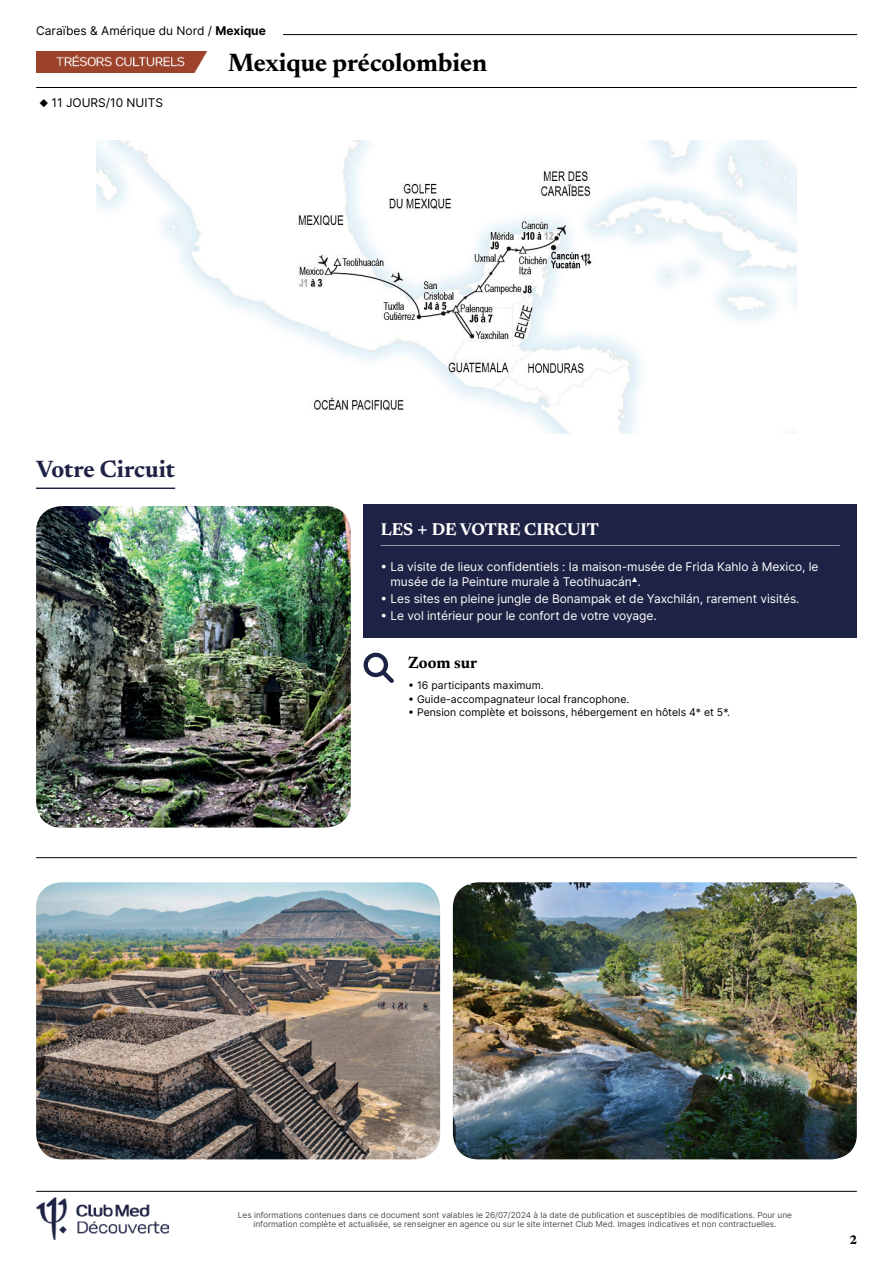
<style>
.page{position:relative;width:893px;height:1263px;background:#fff}
.page>*{position:absolute;margin:0;border:0;box-sizing:border-box;transform-origin:0 0}
.t1{font:700 25.5px "Newsreader 24 pt";color:#000}
.t2{font:700 24px "Newsreader 24 pt";color:#1e2346}
.t3{font:700 17.25px "Newsreader 24 pt";color:#fff}
.t4{font:700 16.5px "Newsreader 24 pt";color:#000}
.t5{font:700 12.6px "Newsreader 24 pt";color:#000}
.t6{font:12px/15px "Inter";letter-spacing:-.005em;color:#fff}
.t7{font:12px "Inter";color:#000}
.t8{font:10.5px "Inter";color:#000}
.t9{font:8.25px/9px "Inter";color:#4d4d4d;text-align:center}
.s1{font-weight:700}
.s2{font-size:22.5px}
</style>
<div class="page">
<hr style="left:64px;top:34px;width:793px;height:1px;background:#000">
<img style="left:36px;top:51px;width:171px;height:21px">
<hr style="left:36px;top:87px;width:821px;height:1px;background:#000">
<div style="left:36px;top:26px;width:247px;height:17px;background:#fff"></div>
<hr style="left:36px;top:1191px;width:821px;height:1px;background:#000">
<img style="left:36px;top:1197px;width:132px;height:42px">
<img style="left:453px;top:882px;width:404px;height:277px">
<img style="left:36px;top:882px;width:404px;height:277px">
<div style="left:364px;top:505px;width:493px;height:47px;background:#1e2346"></div>
<hr style="left:381px;top:545px;width:459px;height:2px;background:#fff">
<div style="left:364px;top:546px;width:493px;height:57px;background:#1e2346"></div>
<div style="left:364px;top:595px;width:493px;height:42px;background:#1e2346"></div>
<svg style="left:364px;top:653px;width:30px;height:30px"></svg>
<img style="left:36px;top:506px;width:315px;height:322px">
<hr style="left:36px;top:857px;width:821px;height:1px;background:#000">
<hr style="left:36px;top:487px;width:139px;height:2px;background:#1e2346">
<img style="left:97px;top:140px;width:699px;height:294px">
<h3 class="t7" style="left:36px;top:22px;width:231px">Caraïbes &amp; Amérique du Nord / <span class="s1">Mexique</span></h3>
<h1 class="t1" style="left:228px;top:44px;width:261px">Mexique précolombien</h1>
<h3 class="t7" style="left:40px;top:93px;width:125px">◆ 11 JOURS/10 NUITS</h3>
<h2 class="t2" style="left:36px;top:452px;width:141px">Votre Circuit</h2>
<h3 class="t3" style="left:381px;top:517px;width:220px">LES <span class="s2">+</span> DE VOTRE CIRCUIT</h3>
<h3 class="t6" style="left:391px;top:559px;width:429px;text-indent:-10px">• La visite de lieux confidentiels : la maison-musée de Frida Kahlo à Mexico, le musée de la Peinture murale à Teotihuacán▲.</h3>
<h3 class="t6" style="left:381px;top:591px;width:420px">• Les sites en pleine jungle de Bonampak et de Yaxchilán, rarement visités.</h3>
<h3 class="t6" style="left:381px;top:608px;width:278px">• Le vol intérieur pour le confort de votre voyage.</h3>
<h3 class="t4" style="left:408px;top:650px;width:70px">Zoom sur</h3>
<p class="t8" style="left:408px;top:678px;width:137px">• 16 participants maximum.</p>
<p class="t8" style="left:408px;top:691px;width:223px">• Guide-accompagnateur local francophone.</p>
<p class="t8" style="left:408px;top:705px;width:323px">• Pension complète et boissons, hébergement en hôtels 4* et 5*.</p>
<p class="t9" style="left:238px;top:1210px;width:556px">Les informations contenues dans ce document sont valables le 26/07/2024 à la date de publication et susceptibles de modifications. Pour une information complète et actualisée, se renseigner en agence ou sur le site internet Club Med. Images indicatives et non contractuelles.</p>
<h3 class="t5" style="left:849px;top:1230px;width:9px">2</h3>
</div>
